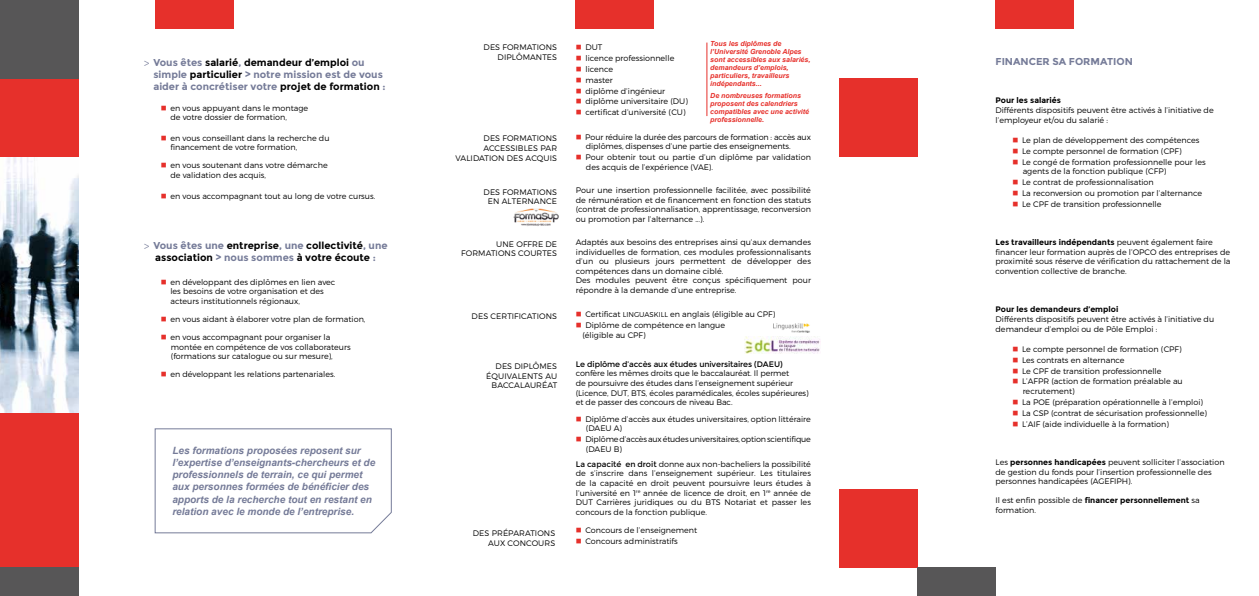
<style>
.page{position:relative;width:1259px;height:596px;background:#fff}
.page>*{position:absolute;margin:0;border:0;box-sizing:border-box;transform-origin:0 0}
.t1{font:italic 700 10px/12px "Arial";color:#757b98}
.t2{font:700 10px/12px "Montserrat";color:#757b98}
.t3{font:700 10px/12px "Montserrat";color:#000;text-align:center}
.t4{font:300 8px/9.6px "Montserrat";color:#000}
.t5{font:300 8px/9.6px "Montserrat";letter-spacing:-.02em;color:#000}
.t6{font:8px "Montserrat";letter-spacing:-.01em;color:#000}
.t7{font:700 8px "Montserrat";color:#000}
.t8{font:italic 700 7px/8px "Arial";color:#e6302b}
.s1{font-family:"Myriad Pro";font-weight:400}
.s2{color:#000}
.s3{color:#e6302b}
.s4{font-family:"Myriad Pro";font-weight:400;color:#757b98}
.s5{color:#757b98}
.s6{font-size:7px}
.s7{font-weight:400}
.s8{font-weight:700}
</style>
<div class="page">
<div style="left:155px;top:0;width:78px;height:28px;background:#e6302b"></div>
<div style="left:576px;top:0;width:78px;height:28px;background:#e6302b"></div>
<div style="left:995px;top:0;width:78px;height:28px;background:#e6302b"></div>
<div style="left:0;top:412px;width:78px;height:155px;background:#e6302b"></div>
<img style="left:0;top:156px;width:78px;height:256px">
<div style="left:0;top:78px;width:78px;height:78px;background:#e6302b"></div>
<div style="left:839px;top:78px;width:78px;height:78px;background:#e6302b"></div>
<div style="left:839px;top:489px;width:78px;height:78px;background:#e6302b"></div>
<div style="left:0;top:0;width:78px;height:78px;background:#575657"></div>
<div style="left:0;top:567px;width:78px;height:28px;background:#575657"></div>
<div style="left:917px;top:567px;width:78px;height:28px;background:#575657"></div>
<img style="left:513px;top:208px;width:46px;height:18px">
<img style="left:773px;top:323px;width:37px;height:9px">
<hr style="left:706px;top:43px;width:1px;height:73px;background:#e6302b">
<svg style="left:155px;top:428px;width:237px;height:105px"></svg>
<img style="left:744px;top:336px;width:76px;height:17px">
<p class="t2" style="left:153px;top:57px;width:234px;text-indent:-10px"><span class="s1">&gt;</span> Vous êtes <span class="s2">salarié</span>, <span class="s2">demandeur d’emploi</span> ou simple <span class="s2">particulier</span> &gt; notre mission est de vous aider à concrétiser votre <span class="s2">projet de formation</span> :</p>
<p class="t4" style="left:170px;top:103px;width:139px;text-indent:-10px"><span class="s3">■</span> en vous appuyant dans le montage de votre dossier de formation,</p>
<p class="t4" style="left:170px;top:133px;width:161px;text-indent:-10px"><span class="s3">■</span> en vous conseillant dans la recherche du financement de votre formation,</p>
<p class="t4" style="left:170px;top:160px;width:159px;text-indent:-10px"><span class="s3">■</span> en vous soutenant dans votre démarche de validation des acquis,</p>
<p class="t4" style="left:161px;top:190px;width:216px"><span class="s3">■</span> en vous accompagnant tout au long de votre cursus.</p>
<p class="t3" style="left:144px;top:239px;width:245px"><span class="s4">&gt;</span> <span class="s5">Vous êtes une</span> entreprise<span class="s5">, une</span> collectivité<span class="s5">, une </span>association <span class="s5">&gt; nous sommes</span> à votre écoute <span class="s5">:</span></p>
<p class="t4" style="left:170px;top:277px;width:166px;text-indent:-10px"><span class="s3">■</span> en développant des diplômes en lien avec les besoins de votre organisation et des acteurs institutionnels régionaux,</p>
<p class="t4" style="left:161px;top:314px;width:206px"><span class="s3">■</span> en vous aidant à élaborer votre plan de formation,</p>
<p class="t4" style="left:171px;top:332px;width:181px;text-indent:-10px"><span class="s3">■</span> en vous accompagnant pour organiser la montée en compétence de vos collaborateurs (formations sur catalogue ou sur mesure),</p>
<p class="t4" style="left:161px;top:369px;width:176px"><span class="s3">■</span> en développant les relations partenariales.</p>
<p class="t1" style="left:172px;top:445px;width:204px">Les formations proposées reposent sur l’expertise d’enseignants-chercheurs et de professionnels de terrain, ce qui permet aux personnes formées de bénéficier des apports de la recherche tout en restant en relation avec le monde de l’entreprise.</p>
<p class="t4" style="left:483px;top:42px;width:75px;text-align:right">DES FORMATIONS<br>DIPLÔMANTES</p>
<p class="t4" style="left:455px;top:133px;width:103px;text-align:right">DES FORMATIONS<br>ACCESSIBLES PAR<br>VALIDATION DES ACQUIS</p>
<p class="t4" style="left:483px;top:187px;width:75px;text-align:center">DES FORMATIONS<br>EN ALTERNANCE</p>
<p class="t4" style="left:461px;top:239px;width:97px;text-align:right">UNE OFFRE DE<br>FORMATIONS COURTES</p>
<p class="t4" style="left:472px;top:311px;width:87px">DES CERTIFICATIONS</p>
<p class="t4" style="left:486px;top:361px;width:72px;text-align:right">DES DIPLÔMES<br>ÉQUIVALENTS AU<br>BACCALAURÉAT</p>
<p class="t4" style="left:473px;top:528px;width:84px;text-align:right">DES PRÉPARATIONS<br>AUX CONCOURS</p>
<p class="t8" style="left:710px;top:40px;width:102px">Tous les diplômes de l’Université Grenoble Alpes sont accessibles aux salariés, demandeurs d’emplois, particuliers, travailleurs indépendants...</p>
<p class="t8" style="left:710px;top:92px;width:100px">De nombreuses formations proposent des calendriers compatibles avec une activité professionnelle.</p>
<p class="t4" style="left:576px;top:42px;width:28px"><span class="s3">■</span> DUT</p>
<p class="t4" style="left:576px;top:53px;width:100px"><span class="s3">■</span> licence professionnelle</p>
<p class="t4" style="left:576px;top:64px;width:39px"><span class="s3">■</span> licence</p>
<p class="t4" style="left:576px;top:75px;width:38px"><span class="s3">■</span> master</p>
<p class="t4" style="left:576px;top:86px;width:91px"><span class="s3">■</span> diplôme d’ingénieur</p>
<p class="t4" style="left:576px;top:96px;width:113px"><span class="s3">■</span> diplôme universitaire (DU)</p>
<p class="t4" style="left:576px;top:107px;width:111px"><span class="s3">■</span> certificat d’université (CU)</p>
<p class="t4" style="left:586px;top:132px;width:227px;text-indent:-10px"><span class="s3">■</span> Pour réduire la durée des parcours de formation : accès aux diplômes, dispenses d’une partie des enseignements.</p>
<p class="t4" style="left:586px;top:152px;width:226px;text-indent:-10px"><span class="s3">■</span> Pour obtenir tout ou partie d’un diplôme par validation des acquis de l’expérience (VAE).</p>
<p class="t4" style="left:576px;top:185px;width:237px;text-align:justify">Pour une insertion professionnelle facilitée, avec possibilité de rémunération et de financement en fonction des statuts (contrat de professionnalisation, apprentissage, reconversion ou promotion par l’alternance ...).</p>
<p class="t4" style="left:576px;top:237px;width:237px">Adaptés aux besoins des entreprises ainsi qu’aux demandes individuelles de formation, ces modules professionnalisants d’un ou plusieurs jours permettent de développer des compétences dans un domaine ciblé.<br>Des modules peuvent être conçus spécifiquement pour répondre à la demande d’une entreprise.</p>
<p class="t4" style="left:576px;top:309px;width:201px"><span class="s3">■</span> Certificat <span class="s6">LINGUASKILL</span> en anglais (éligible au CPF)</p>
<p class="t4" style="left:582px;top:320px;width:144px;text-indent:-7px"><span class="s3">■</span> Diplôme de compétence en langue (éligible au CPF)</p>
<p class="t6" style="left:576px;top:359px;width:208px">Le diplôme d’accès aux études universitaires (DAEU)</p>
<p class="t4" style="left:576px;top:368px;width:234px">confère les mêmes droits que le baccalauréat. Il permet<br>de poursuivre des études dans l’enseignement supérieur (Licence, DUT, BTS, écoles paramédicales, écoles supérieures) et de passer des concours de niveau Bac.</p>
<p class="t4" style="left:586px;top:413px;width:226px;text-indent:-10px"><span class="s3">■</span> Diplôme d’accès aux études universitaires, option littéraire (DAEU A)</p>
<p class="t5" style="left:586px;top:434px;width:226px;text-indent:-10px"><span class="s3">■</span> Diplôme d’accès aux études universitaires, option scientifique (DAEU B)</p>
<p class="t4" style="left:576px;top:458px;width:237px;text-align:justify"><span class="s7">La capacité en droit</span> donne aux non-bacheliers la possibilité de s’inscrire dans l’enseignement supérieur. Les titulaires de la capacité en droit peuvent poursuivre leurs études à l’université en 1<sup>re</sup> année de licence de droit, en 1<sup>re</sup> année de DUT Carrières juridiques ou du BTS Notariat et passer les concours de la fonction publique.</p>
<p class="t4" style="left:576px;top:525px;width:123px"><span class="s3">■</span> Concours de l’enseignement</p>
<p class="t4" style="left:576px;top:536px;width:103px"><span class="s3">■</span> Concours administratifs</p>
<p class="t2" style="left:995px;top:55px;width:139px">FINANCER SA FORMATION</p>
<p class="t7" style="left:995px;top:96px;width:67px">Pour les salariés</p>
<p class="t4" style="left:995px;top:105px;width:220px">Différents dispositifs peuvent être activés à l’initiative de l’employeur et/ou du salarié :</p>
<p class="t4" style="left:1012px;top:135px;width:188px"><span class="s3">■</span> Le plan de développement des compétences</p>
<p class="t4" style="left:1012px;top:146px;width:171px"><span class="s3">■</span> Le compte personnel de formation (CPF)</p>
<p class="t4" style="left:1022px;top:157px;width:184px;text-indent:-10px"><span class="s3">■</span> Le congé de formation professionnelle pour les agents de la fonction publique (CFP)</p>
<p class="t4" style="left:1012px;top:177px;width:143px"><span class="s3">■</span> Le contrat de professionnalisation</p>
<p class="t4" style="left:1012px;top:188px;width:191px"><span class="s3">■</span> La reconversion ou promotion par l’alternance</p>
<p class="t4" style="left:1012px;top:199px;width:150px"><span class="s3">■</span> Le CPF de transition professionnelle</p>
<p class="t4" style="left:995px;top:237px;width:236px"><span class="s8">Les travailleurs indépendants</span> peuvent également faire financer leur formation auprès de l’OPCO des entreprises de proximité sous réserve de vérification du rattachement de la convention collective de branche.</p>
<p class="t7" style="left:995px;top:304px;width:124px">Pour les demandeurs d’emploi</p>
<p class="t4" style="left:995px;top:314px;width:220px">Différents dispositifs peuvent être activés à l’initiative du demandeur d’emploi ou de Pôle Emploi :</p>
<p class="t4" style="left:1012px;top:344px;width:171px"><span class="s3">■</span> Le compte personnel de formation (CPF)</p>
<p class="t4" style="left:1012px;top:355px;width:113px"><span class="s3">■</span> Les contrats en alternance</p>
<p class="t4" style="left:1012px;top:365px;width:150px"><span class="s3">■</span> Le CPF de transition professionnelle</p>
<p class="t4" style="left:1022px;top:376px;width:162px;text-indent:-10px"><span class="s3">■</span> L’AFPR (action de formation préalable au recrutement)</p>
<p class="t4" style="left:1012px;top:397px;width:192px"><span class="s3">■</span> La POE (préparation opérationnelle à l’emploi)</p>
<p class="t4" style="left:1012px;top:407px;width:196px"><span class="s3">■</span> La CSP (contrat de sécurisation professionnelle)</p>
<p class="t4" style="left:1012px;top:418px;width:158px"><span class="s3">■</span> L’AIF (aide individuelle à la formation)</p>
<p class="t4" style="left:995px;top:457px;width:230px">Les <span class="s8">personnes handicapées</span> peuvent solliciter l’association de gestion du fonds pour l’insertion professionnelle des personnes handicapées (AGEFIPH).</p>
<p class="t4" style="left:995px;top:495px;width:206px">Il est enfin possible de <span class="s8">financer personnellement</span> sa formation.</p>
</div>
